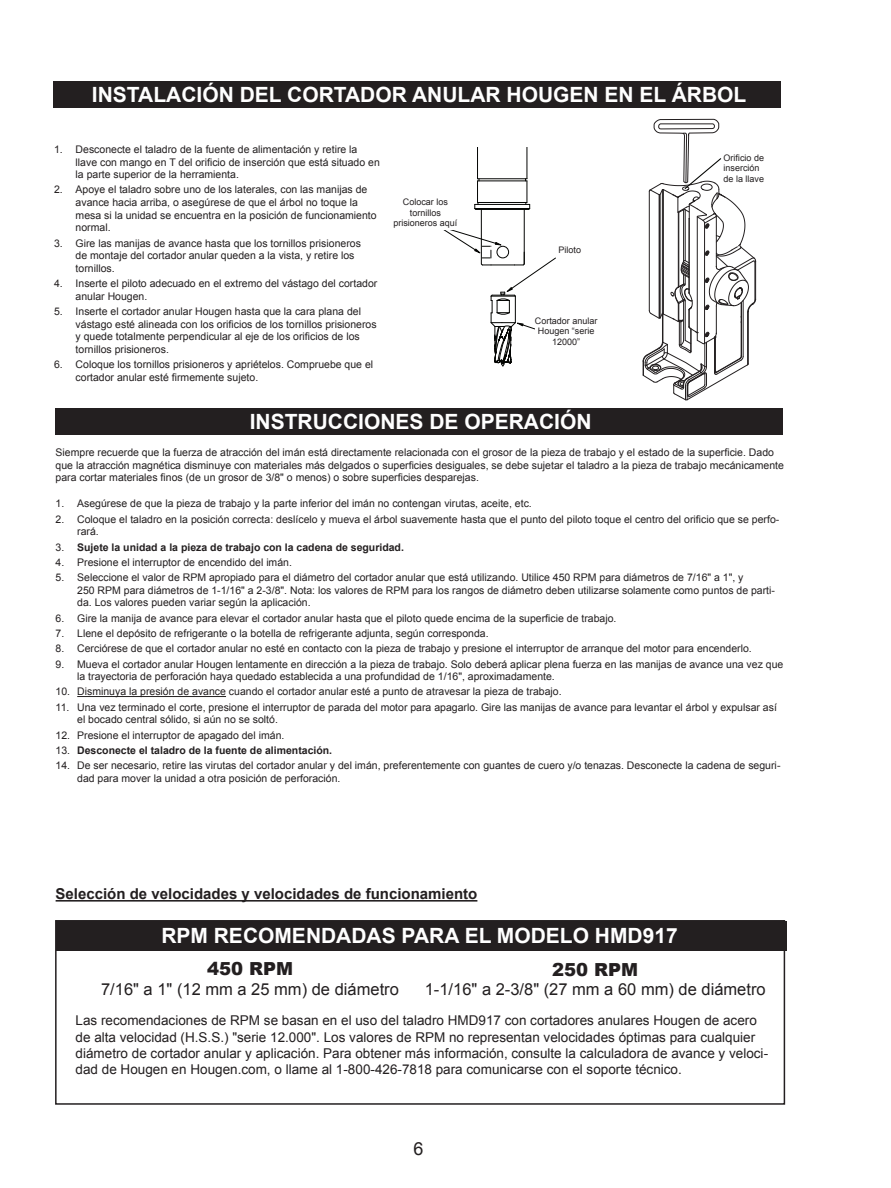
<style>
.page{position:relative;width:891px;height:1188px;background:#fff}
.page>*{position:absolute;margin:0;border:0;box-sizing:border-box;transform-origin:0 0}
.t1{font:700 21px "Arial";color:#fff}
.t2{font:900 18px "Arial";color:#231f20}
.t3{font:18px "Arial";color:#231f20}
.t4{font:16.5px "Arial";color:#231f20}
.t5{font:700 15px "Arial";color:#231f20}
.t6{font:13.5px/16.2px "Arial";color:#231f20}
.t7{font:10.5px/12.6px "Arial";color:#231f20}
.t8{font:700 10.5px "Arial";color:#231f20}
.t9{font:9px/10.5px "Arial";color:#231f20;text-align:center}
.t10{font:8.4px/10.2px "Arial";color:#040503}
.s1{font-weight:400}
</style>
<div class="page">
<div style="left:55px;top:408px;width:728px;height:27px;background:#231f20"></div>
<div style="left:53px;top:81px;width:728px;height:27px;background:#231f20"></div>
<hr style="left:77px;top:696px;width:149px;height:1px;background:#231f20">
<hr style="left:56px;top:900px;width:421px;height:2px;background:#231f20">
<div style="left:55px;top:920px;width:730px;height:185px;border:2px solid #231f20"></div>
<div style="left:56px;top:921px;width:730px;height:29px;background:#231f20"></div>
<hr style="left:481px;top:209px;width:1px;height:55px;background:#040503">
<hr style="left:524px;top:209px;width:1px;height:55px;background:#040503">
<hr style="left:478px;top:202px;width:49px;height:1px;background:#040503">
<hr style="left:478px;top:178px;width:49px;height:1px;background:#040503">
<hr style="left:478px;top:180px;width:49px;height:1px;background:#040503">
<hr style="left:475px;top:208px;width:55px;height:1px;background:#040503">
<hr style="left:475px;top:204px;width:55px;height:1px;background:#040503">
<hr style="left:476px;top:209px;width:53px;height:1px;background:#040503">
<hr style="left:526px;top:147px;width:1px;height:32px;background:#040503">
<svg style="left:525px;top:179px;width:6px;height:31px"></svg>
<hr style="left:477px;top:147px;width:1px;height:32px;background:#040503">
<svg style="left:474px;top:179px;width:6px;height:31px"></svg>
<svg style="left:443px;top:224px;width:113px;height:143px"></svg>
<svg style="left:643px;top:119px;width:113px;height:281px"></svg>
<div style="left:393px;top:199px;width:65px;height:31px;background:#fff"></div>
<div style="left:535px;top:317px;width:62px;height:33px;background:#fff"></div>
<h1 class="t1" style="left:92px;top:81px;width:656px">INSTALACIÓN DEL CORTADOR ANULAR HOUGEN EN EL ÁRBOL</h1>
<p class="t7" style="left:76px;top:143px;width:306px;text-indent:-22px">1. Desconecte el taladro de la fuente de alimentación y retire la llave con mango en T del orificio de inserción que está situado en la parte superior de la herramienta.</p>
<p class="t7" style="left:76px;top:184px;width:303px;text-indent:-22px">2. Apoye el taladro sobre uno de los laterales, con las manijas de avance hacia arriba, o asegúrese de que el árbol no toque la mesa si la unidad se encuentra en la posición de funcionamiento normal.</p>
<p class="t7" style="left:76px;top:237px;width:287px;text-indent:-22px">3. Gire las manijas de avance hasta que los tornillos prisioneros de montaje del cortador anular queden a la vista, y retire los tornillos.</p>
<p class="t7" style="left:76px;top:277px;width:303px;text-indent:-22px">4. Inserte el piloto adecuado en el extremo del vástago del cortador anular Hougen.</p>
<p class="t7" style="left:76px;top:305px;width:303px;text-indent:-22px">5. Inserte el cortador anular Hougen hasta que la cara plana del vástago esté alineada con los orificios de los tornillos prisioneros y quede totalmente perpendicular al eje de los orificios de los tornillos prisioneros.</p>
<p class="t7" style="left:76px;top:358px;width:299px;text-indent:-22px">6. Coloque los tornillos prisioneros y apriételos. Compruebe que el cortador anular esté firmemente sujeto.</p>
<p class="t9" style="left:393px;top:197px;width:66px">Colocar los tornillos prisioneros aquí</p>
<p class="t10" style="left:400px;top:210px;width:41px;text-indent:-4px">Set Screws go here</p>
<p class="t9" style="left:559px;top:245px;width:24px">Piloto</p>
<p class="t9" style="left:535px;top:316px;width:64px">Cortador anular<br>Hougen “serie<br>12000”</p>
<p class="t10" style="left:535px;top:320px;width:58px">"12000-Series"<br>Hougen Cutter</p>
<h1 class="t1" style="left:250px;top:408px;width:343px">INSTRUCCIONES DE OPERACIÓN</h1>
<p class="t9" style="left:724px;top:153px;width:42px;text-align:left">Orificio de inserción de la llave</p>
<p class="t7" style="left:56px;top:446px;width:730px">Siempre recuerde que la fuerza de atracción del imán está directamente relacionada con el grosor de la pieza de trabajo y el estado de la superficie. Dado que la atracción magnética disminuye con materiales más delgados o superficies desiguales, se debe sujetar el taladro a la pieza de trabajo mecánicamente para cortar materiales finos (de un grosor de 3/8" o menos) o sobre superficies desparejas.</p>
<p class="t7" style="left:56px;top:497px;width:478px">1. Asegúrese de que la pieza de trabajo y la parte inferior del imán no contengan virutas, aceite, etc.</p>
<p class="t7" style="left:77px;top:513px;width:704px;text-indent:-22px">2. Coloque el taladro en la posición correcta: deslícelo y mueva el árbol suavemente hasta que el punto del piloto toque el centro del orificio que se perfo&shy;rará.</p>
<p class="t8" style="left:56px;top:540px;width:350px"><span class="s1">3.</span> Sujete la unidad a la pieza de trabajo con la cadena de seguridad.</p>
<p class="t7" style="left:56px;top:556px;width:238px">4. Presione el interruptor de encendido del imán.</p>
<p class="t7" style="left:77px;top:571px;width:699px;text-indent:-22px">5. Seleccione el valor de RPM apropiado para el diámetro del cortador anular que está utilizando. Utilice 450 RPM para diámetros de 7/16" a 1", y<br>250 RPM para diámetros de 1-1/16" a 2-3/8". Nota: los valores de RPM para los rangos de diámetro deben utilizarse solamente como puntos de parti&shy;da. Los valores pueden variar según la aplicación.</p>
<p class="t7" style="left:56px;top:612px;width:562px">6. Gire la manija de avance para elevar el cortador anular hasta que el piloto quede encima de la superficie de trabajo.</p>
<p class="t7" style="left:56px;top:627px;width:435px">7. Llene el depósito de refrigerante o la botella de refrigerante adjunta, según corresponda.</p>
<p class="t7" style="left:56px;top:642px;width:698px">8. Cerciórese de que el cortador anular no esté en contacto con la pieza de trabajo y presione el interruptor de arranque del motor para encenderlo.</p>
<p class="t7" style="left:77px;top:658px;width:708px;text-indent:-22px">9. Mueva el cortador anular Hougen lentamente en dirección a la pieza de trabajo. Solo deberá aplicar plena fuerza en las manijas de avance una vez que la trayectoria de perforación haya quedado establecida a una profundidad de 1/16", aproximadamente.</p>
<p class="t7" style="left:56px;top:686px;width:508px">10. Disminuya la presión de avance cuando el cortador anular esté a punto de atravesar la pieza de trabajo.</p>
<p class="t7" style="left:77px;top:701px;width:701px;text-indent:-22px">11. Una vez terminado el corte, presione el interruptor de parada del motor para apagarlo. Gire las manijas de avance para levantar el árbol y expulsar así el bocado central sólido, si aún no se soltó.</p>
<p class="t7" style="left:56px;top:729px;width:230px">12. Presione el interruptor de apagado del imán.</p>
<p class="t8" style="left:56px;top:743px;width:278px"><span class="s1">13.</span> Desconecte el taladro de la fuente de alimentación.</p>
<p class="t7" style="left:77px;top:759px;width:705px;text-indent:-22px">14. De ser necesario, retire las virutas del cortador anular y del imán, preferentemente con guantes de cuero y/o tenazas. Desconecte la cadena de seguri&shy;dad para mover la unidad a otra posición de perforación.</p>
<h3 class="t5" style="left:56px;top:884px;width:423px">Selección de velocidades y velocidades de funcionamiento</h3>
<h1 class="t1" style="left:161px;top:921px;width:518px">RPM RECOMENDADAS PARA EL MODELO HMD917</h1>
<h2 class="t2" style="left:207px;top:956px;width:50px">450 RPM</h2>
<h3 class="t4" style="left:101px;top:978px;width:299px">7/16" a 1" (12 mm a 25 mm) de diámetro</h3>
<p class="t6" style="left:76px;top:1013px;width:694px">Las recomendaciones de RPM se basan en el uso del taladro HMD917 con cortadores anulares Hougen de acero de alta velocidad (H.S.S.) "serie 12.000". Los valores de RPM no representan velocidades óptimas para cualquier diámetro de cortador anular y aplicación. Para obtener más información, consulte la calculadora de avance y veloci&shy;dad de Hougen en Hougen.com, o llame al 1-800-426-7818 para comunicarse con el soporte técnico.</p>
<h2 class="t2" style="left:552px;top:956px;width:50px">250 RPM</h2>
<h3 class="t4" style="left:425px;top:979px;width:342px">1-1/16" a 2-3/8" (27 mm a 60 mm) de diámetro</h3>
<h2 class="t3" style="left:413px;top:1137px;width:12px">6</h2>
</div>
